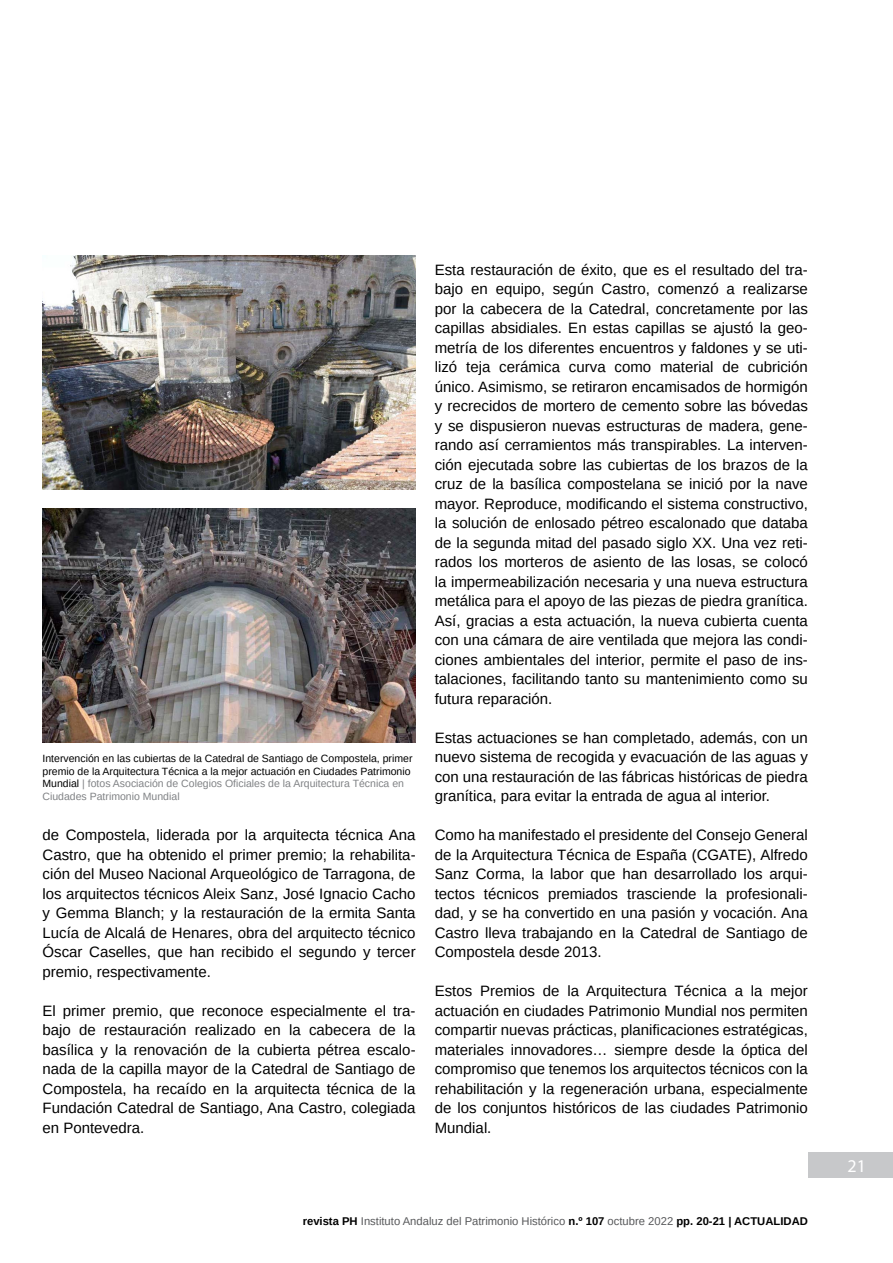
<style>
.page{position:relative;width:893px;height:1263px;background:#fff}
.page>*{position:absolute;margin:0;border:0;box-sizing:border-box;transform-origin:0 0}
.t1{font:18px "Myriad Pro";color:#fff}
.t2{font:15px/19.5px "Arimo";color:#000;text-align:justify}
.t3{font:11.25px "Arimo";color:#58595b}
.t4{font:10.5px/12.6px "Arimo";color:#000}
.s1{color:#808285}
.s2{font-weight:700;color:#000}
</style>
<div class="page">
<div style="left:808px;top:1152px;width:85px;height:26px;background:#c7c8ca"></div>
<img style="left:43px;top:255px;width:373px;height:234px">
<img style="left:43px;top:509px;width:373px;height:234px">
<p class="t4" style="left:43px;top:752px;width:371px">Intervención en las cubiertas de la Catedral de Santiago de Compostela, primer premio de la Arquitectura Técnica a la mejor actuación en Ciudades Patrimonio Mundial <span class="s1">| fotos Asociación de Colegios Oficiales de la Arquitectura Técnica en Ciudades Patrimonio Mundial</span></p>
<p class="t2" style="left:43px;top:825px;width:375px">de Compostela, liderada por la arquitecta técnica Ana Castro, que ha obtenido el primer premio; la rehabilita&shy;ción del Museo Nacional Arqueológico de Tarragona, de los arquitectos técnicos Aleix Sanz, José Ignacio Cacho y Gemma Blanch; y la restauración de la ermita Santa Lucía de Alcalá de Henares, obra del arquitecto técnico Óscar Caselles, que han recibido el segundo y tercer premio, respectivamente.</p>
<p class="t2" style="left:43px;top:1001px;width:375px">El primer premio, que reconoce especialmente el tra&shy;bajo de restauración realizado en la cabecera de la basílica y la renovación de la cubierta pétrea escalo&shy;nada de la capilla mayor de la Catedral de Santiago de Compostela, ha recaído en la arquitecta técnica de la Fundación Catedral de Santiago, Ana Castro, colegiada en Pontevedra.</p>
<p class="t2" style="left:435px;top:260px;width:375px">Esta restauración de éxito, que es el resultado del tra&shy;bajo en equipo, según Castro, comenzó a realizarse por la cabecera de la Catedral, concretamente por las capillas absidiales. En estas capillas se ajustó la geo&shy;metría de los diferentes encuentros y faldones y se uti&shy;lizó teja cerámica curva como material de cubrición único. Asimismo, se retiraron encamisados de hormigón y recrecidos de mortero de cemento sobre las bóvedas y se dispusieron nuevas estructuras de madera, gene&shy;rando así cerramientos más transpirables. La interven&shy;ción ejecutada sobre las cubiertas de los brazos de la cruz de la basílica compostelana se inició por la nave mayor. Reproduce, modificando el sistema constructivo, la solución de enlosado pétreo escalonado que databa de la segunda mitad del pasado siglo XX. Una vez reti&shy;rados los morteros de asiento de las losas, se colocó la impermeabilización necesaria y una nueva estructura metálica para el apoyo de las piezas de piedra granítica.<br>Así, gracias a esta actuación, la nueva cubierta cuenta con una cámara de aire ventilada que mejora las condi&shy;ciones ambientales del interior, permite el paso de ins&shy;talaciones, facilitando tanto su mantenimiento como su futura reparación.</p>
<p class="t2" style="left:435px;top:728px;width:375px">Estas actuaciones se han completado, además, con un nuevo sistema de recogida y evacuación de las aguas y con una restauración de las fábricas históricas de piedra granítica, para evitar la entrada de agua al interior.</p>
<p class="t2" style="left:435px;top:825px;width:375px">Como ha manifestado el presidente del Consejo General de la Arquitectura Técnica de España (CGATE), Alfredo Sanz Corma, la labor que han desarrollado los arqui&shy;tectos técnicos premiados trasciende la profesionali&shy;dad, y se ha convertido en una pasión y vocación. Ana Castro lleva trabajando en la Catedral de Santiago de Compostela desde 2013.</p>
<p class="t2" style="left:435px;top:981px;width:375px">Estos Premios de la Arquitectura Técnica a la mejor actuación en ciudades Patrimonio Mundial nos permiten compartir nuevas prácticas, planificaciones estratégicas, materiales innovadores… siempre desde la óptica del compromiso que tenemos los arquitectos técnicos con la rehabilitación y la regeneración urbana, especialmente de los conjuntos históricos de las ciudades Patrimonio Mundial.</p>
<p class="t3" style="left:303px;top:1213px;width:507px"><span class="s2">revista PH</span> Instituto Andaluz del Patrimonio Histórico <span class="s2">n.º 107</span> octubre 2022 <span class="s2">pp. 20-21 | ACTUALIDAD</span></p>
<p class="t1" style="left:848px;top:1155px;width:20px">21</p>
</div>
